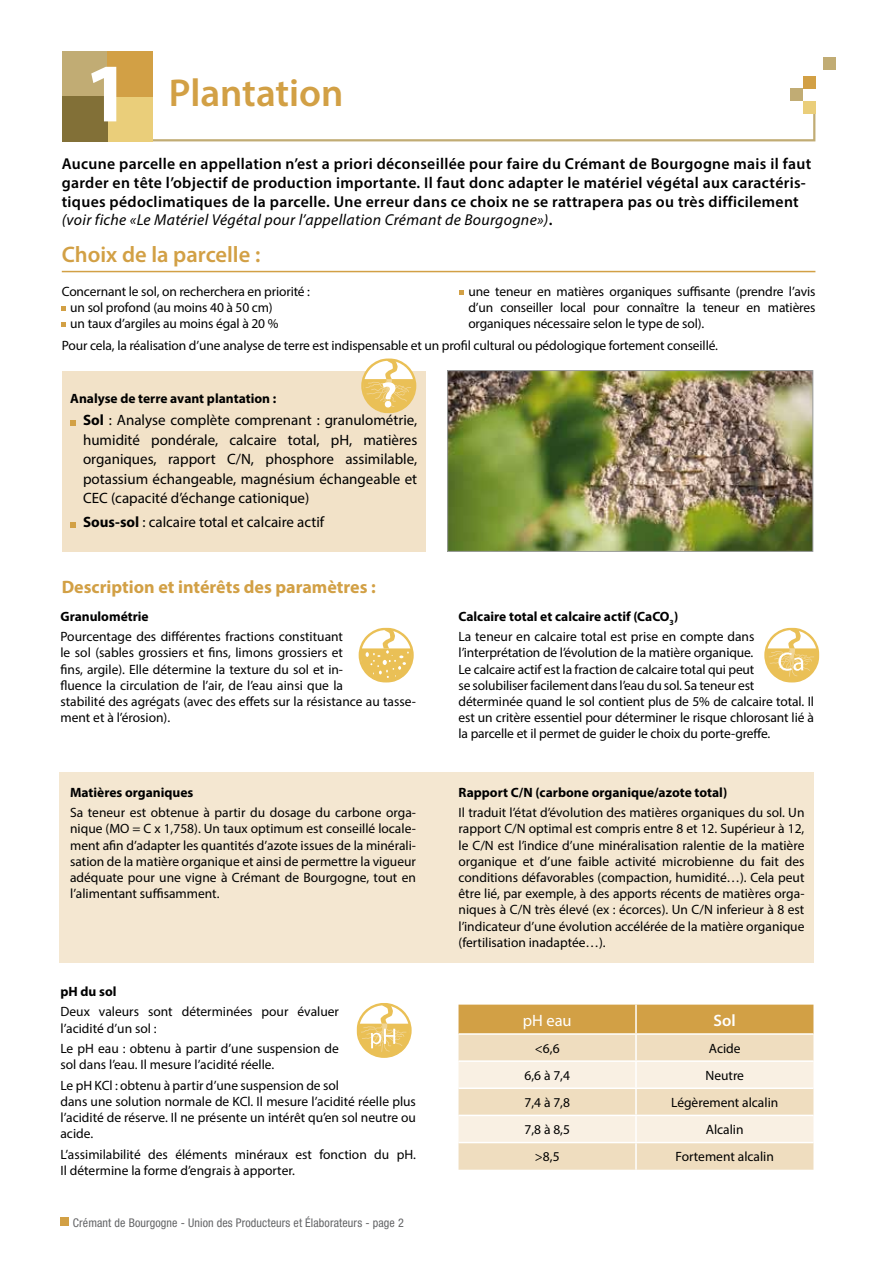
<style>
.page{position:relative;width:893px;height:1263px;background:#fff}
.page>*{position:absolute;margin:0;border:0;box-sizing:border-box;transform-origin:0 0}
.t1{font:600 39px "Myriad Pro";color:#d2a045}
.t2{font:600 22.5px "Myriad Pro";color:#d2a045}
.t3{font:700 18px "Myriad Pro";color:#d2a045}
.t4{font:16.5px "Myriad Pro";color:#fff}
.t5{font:600 16.5px "Myriad Pro";color:#fff}
.t6{font:600 15.75px/18.9px "Myriad Pro";letter-spacing:.02em;color:#000}
.t7{font:15px/19.5px "Myriad Pro";color:#000;text-align:justify}
.t8{font:13.5px/16.2px "Myriad Pro";letter-spacing:-.005em;color:#000}
.t9{font:700 13.5px "Myriad Pro";color:#000}
.t10{font:condensed 12px "Helvetica Neue";letter-spacing:.01em;color:#646567}
.s1{font-weight:700;font-size:84px;color:#fff}
.s2{font-weight:400;font-style:italic}
.s3{font-weight:700}
</style>
<div class="page">
<svg style="left:144px;top:111px;width:672px;height:31px"></svg>
<div style="left:62px;top:51px;width:45px;height:45px;background:#c1ac74"></div>
<div style="left:107px;top:96px;width:46px;height:45px;background:#eace7a"></div>
<div style="left:107px;top:51px;width:46px;height:45px;background:#d2a045"></div>
<div style="left:62px;top:96px;width:45px;height:45px;background:#827037"></div>
<div style="left:790px;top:88px;width:13px;height:13px;background:#c1ac74"></div>
<div style="left:803px;top:76px;width:12px;height:12px;background:#d2a045"></div>
<div style="left:803px;top:101px;width:12px;height:12px;background:#eace7a"></div>
<div style="left:823px;top:57px;width:12px;height:12px;background:#c1ac74"></div>
<div style="left:60px;top:1217px;width:8px;height:8px;background:#d2a045"></div>
<svg style="left:62px;top:306px;width:4px;height:4px"></svg>
<svg style="left:62px;top:323px;width:4px;height:4px"></svg>
<svg style="left:460px;top:290px;width:4px;height:4px"></svg>
<div style="left:62px;top:371px;width:364px;height:180px;background:#f2e2c8"></div>
<svg style="left:70px;top:420px;width:5px;height:5px"></svg>
<svg style="left:70px;top:522px;width:5px;height:5px"></svg>
<img style="left:449px;top:372px;width:362px;height:178px">
<div style="left:447px;top:370px;width:366px;height:182px;border:1px solid #9c9e9f"></div>
<hr style="left:62px;top:271px;width:753px;height:1px;background:#d2a045">
<div style="left:59px;top:772px;width:754px;height:191px;background:#f4e7d1"></div>
<div style="left:458px;top:1004px;width:355px;height:29px;background:#d2a045"></div>
<div style="left:458px;top:1035px;width:355px;height:135px;background:#efddbf"></div>
<svg style="left:458px;top:1062px;width:355px;height:80px;background:#f5e9d7"></svg>
<hr style="left:635px;top:1004px;width:2px;height:29px;background:#fff">
<hr style="left:635px;top:1035px;width:2px;height:25px;background:#fff">
<hr style="left:458px;top:1060px;width:178px;height:2px;background:#fff">
<hr style="left:636px;top:1060px;width:177px;height:2px;background:#fff">
<hr style="left:635px;top:1062px;width:2px;height:25px;background:#fff">
<hr style="left:458px;top:1087px;width:178px;height:2px;background:#fff">
<hr style="left:636px;top:1087px;width:177px;height:2px;background:#fff">
<hr style="left:635px;top:1089px;width:2px;height:26px;background:#fff">
<hr style="left:458px;top:1115px;width:178px;height:1px;background:#fff">
<hr style="left:636px;top:1115px;width:177px;height:1px;background:#fff">
<hr style="left:635px;top:1116px;width:2px;height:26px;background:#fff">
<hr style="left:458px;top:1142px;width:178px;height:1px;background:#fff">
<hr style="left:636px;top:1142px;width:177px;height:1px;background:#fff">
<hr style="left:635px;top:1143px;width:2px;height:27px;background:#fff">
<svg style="left:357px;top:1003px;width:55px;height:55px"></svg>
<svg style="left:358px;top:628px;width:56px;height:55px"></svg>
<svg style="left:764px;top:628px;width:55px;height:55px"></svg>
<svg style="left:361px;top:358px;width:56px;height:55px"></svg>
<h1 class="t1" style="left:84px;top:68px;width:261px"><span class="s1">1</span> Plantation</h1>
<p class="t6" style="left:62px;top:154px;width:751px">Aucune parcelle en appellation n’est a priori déconseillée pour faire du Crémant de Bourgogne mais il faut garder en tête l’objectif de production importante. Il faut donc adapter le matériel végétal aux caractéris&shy;tiques pédoclimatiques de la parcelle. Une erreur dans ce choix ne se rattrapera pas ou très difficilement <span class="s2">(voir fiche «Le Matériel Végétal pour l’appellation Crémant de Bourgogne»)</span>.</p>
<h2 class="t2" style="left:62px;top:240px;width:200px">Choix de la parcelle :</h2>
<p class="t8" style="left:70px;top:283px;width:241px;text-indent:-8px">Concernant le sol, on recherchera en priorité : un sol profond (au moins 40 à 50 cm)<br>un taux d’argiles au moins égal à 20 %</p>
<p class="t8" style="left:468px;top:283px;width:349px;text-align:justify">une teneur en matières organiques suffisante (prendre l’avis d’un conseiller local pour connaître la teneur en matières organiques nécessaire selon le type de sol).</p>
<p class="t8" style="left:62px;top:337px;width:658px">Pour cela, la réalisation d’une analyse de terre est indispensable et un profil cultural ou pédologique fortement conseillé.</p>
<p class="t9" style="left:70px;top:390px;width:207px">Analyse de terre avant plantation :</p>
<p class="t7" style="left:83px;top:410px;width:336px"><span class="s3">Sol</span> : Analyse complète comprenant : granulométrie, humidité pondérale, calcaire total, pH, matières organiques, rapport C/N, phosphore assimilable, potassium échangeable, magnésium échangeable et CEC (capacité d’échange cationique)</p>
<p class="t7" style="left:83px;top:512px;width:243px"><span class="s3">Sous-sol</span> : calcaire total et calcaire actif</p>
<h3 class="t3" style="left:62px;top:575px;width:316px">Description et intérêts des paramètres :</h3>
<p class="t9" style="left:60px;top:607px;width:90px">Granulométrie</p>
<p class="t8" style="left:60px;top:628px;width:357px">Pourcentage des différentes fractions constituant<br>le sol (sables grossiers et fins, limons grossiers et<br>fins, argile). Elle détermine la texture du sol et in-<br>fluence la circulation de l’air, de l’eau ainsi que la<br>stabilité des agrégats (avec des effets sur la résistance au tasse&shy;ment et à l’érosion).</p>
<p class="t9" style="left:70px;top:783px;width:125px">Matières organiques</p>
<p class="t8" style="left:70px;top:804px;width:347px;text-align:justify">Sa teneur est obtenue à partir du dosage du carbone orga&shy;nique (MO = C x 1,758). Un taux optimum est conseillé locale&shy;ment afin d’adapter les quantités d’azote issues de la minérali&shy;sation de la matière organique et ainsi de permettre la vigueur adéquate pour une vigne à Crémant de Bourgogne, tout en l’alimentant suffisamment.</p>
<p class="t9" style="left:60px;top:982px;width:58px">pH du sol</p>
<p class="t8" style="left:60px;top:1003px;width:280px">Deux valeurs sont déterminées pour évaluer l’acidité d’un sol :</p>
<p class="t8" style="left:60px;top:1040px;width:280px">Le pH eau : obtenu à partir d’une suspension de sol dans l’eau. Il mesure l’acidité réelle.</p>
<p class="t8" style="left:60px;top:1077px;width:357px">Le pH KCl : obtenu à partir d’une suspension de sol<br>dans une solution normale de KCl. Il mesure l’acidité réelle plus l’acidité de réserve. Il ne présente un intérêt qu’en sol neutre ou acide.</p>
<p class="t8" style="left:60px;top:1146px;width:357px">L’assimilabilité des éléments minéraux est fonction du pH.<br>Il détermine la forme d’engrais à apporter.</p>
<p class="t10" style="left:73px;top:1216px;width:332px">Crémant de Bourgogne - Union des Producteurs et Élaborateurs - page 2</p>
<p class="t8" style="left:458px;top:606px;width:297px;line-height:20.4px"><span class="s3">Calcaire total et calcaire actif (CaCO</span><sub>3</sub><span class="s3">)<br></span>La teneur en calcaire total est prise en compte dans</p>
<p class="t8" style="left:458px;top:644px;width:357px">l’interprétation de l’évolution de la matière organique.<br>Le calcaire actif est la fraction de calcaire total qui peut<br>se solubiliser facilement dans l’eau du sol. Sa teneur est déterminée quand le sol contient plus de 5% de calcaire total. Il est un critère essentiel pour déterminer le risque chlorosant lié à la parcelle et il permet de guider le choix du porte-greffe.</p>
<p class="t9" style="left:458px;top:783px;width:270px">Rapport C/N (carbone organique/azote total)</p>
<p class="t8" style="left:458px;top:804px;width:347px;text-align:justify">Il traduit l’état d’évolution des matières organiques du sol. Un rapport C/N optimal est compris entre 8 et 12. Supérieur à 12, le C/N est l’indice d’une minéralisation ralentie de la matière organique et d’une faible activité microbienne du fait des conditions défavorables (compaction, humidité…). Cela peut être lié, par exemple, à des apports récents de matières orga&shy;niques à C/N très élevé (ex : écorces). Un C/N inferieur à 8 est l’indicateur d’une évolution accélérée de la matière organique (fertilisation inadaptée…).</p>
<p class="t4" style="left:523px;top:1010px;width:50px">pH eau</p>
<p class="t5" style="left:714px;top:1009px;width:24px">Sol</p>
<p class="t8" style="left:535px;top:1040px;width:26px">&lt;6,6</p>
<p class="t8" style="left:709px;top:1040px;width:33px">Acide</p>
<p class="t8" style="left:524px;top:1067px;width:47px">6,6 à 7,4</p>
<p class="t8" style="left:705px;top:1067px;width:40px">Neutre</p>
<p class="t8" style="left:524px;top:1094px;width:47px">7,4 à 7,8</p>
<p class="t8" style="left:671px;top:1094px;width:109px">Légèrement alcalin</p>
<p class="t8" style="left:524px;top:1121px;width:47px">7,8 à 8,5</p>
<p class="t8" style="left:706px;top:1121px;width:39px">Alcalin</p>
<p class="t8" style="left:535px;top:1148px;width:26px">&gt;8,5</p>
<p class="t8" style="left:676px;top:1148px;width:100px">Fortement alcalin</p>
</div>
